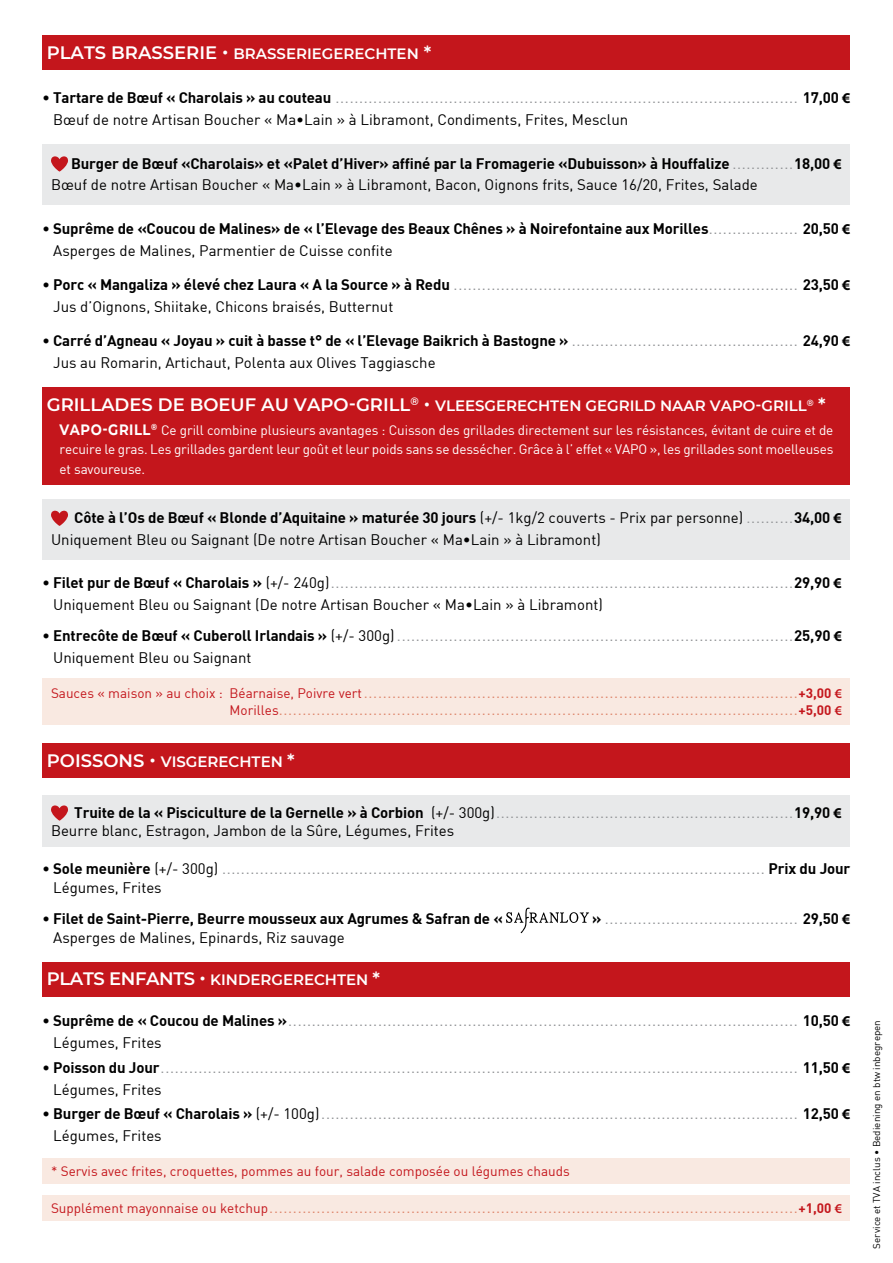
<style>
.page{position:relative;width:893px;height:1263px;background:#fff}
.page>*{position:absolute;margin:0;border:0;box-sizing:border-box;transform-origin:0 0}
.t1{font:600 18px "Montserrat";color:#fff}
.t2{font:15px/21.8px "DIN";color:#939598}
.t3{font:15px "DIN Bold";letter-spacing:-.01em;color:#000}
.t4{font:15px/16.5px "DIN";color:#df896f;text-align:right}
.t5{font:15px "DIN";color:#000}
.t6{font:600 15px "Montserrat";color:#fff}
.t7{font:13.5px/19.5px "DIN";letter-spacing:-.01em;color:#fff;text-align:justify}
.t8{font:13.5px "DIN";color:#c4161c}
.t9{font:9.75px "DIN";letter-spacing:.005em;color:#000}
.s1{font-size:18px}
.s2{font-family:"DIN Bold";color:#000}
.s3{font-family:"Myriad Pro";font-weight:700;color:#000}
.s4{color:#000}
.s5{font-family:"DIN";color:#939598}
.s6{font-family:"Myriad Pro";font-weight:700}
.s7{font-family:"Montserrat";font-weight:700;font-size:15px}
.s8{font-family:"DIN"}
.s9{font-size:13.5px;color:#c4161c}
.s10{font-family:"DIN Bold";font-size:13.5px;color:#c4161c}
.s11{font-family:"Myriad Pro";font-weight:600;font-size:13.5px;color:#c4161c}
</style>
<div class="page">
<div style="left:43px;top:962px;width:807px;height:34px;background:#c4161c"></div>
<div style="left:43px;top:744px;width:807px;height:34px;background:#c4161c"></div>
<div style="left:43px;top:795px;width:807px;height:52px;background:#e8e9ea"></div>
<svg style="left:51px;top:805px;width:17px;height:16px"></svg>
<svg style="left:506px;top:907px;width:83px;height:26px"></svg>
<div style="left:43px;top:35px;width:807px;height:34px;background:#c4161c"></div>
<div style="left:43px;top:144px;width:807px;height:61px;background:#e8e9ea"></div>
<svg style="left:51px;top:156px;width:17px;height:16px"></svg>
<div style="left:43px;top:1158px;width:807px;height:26px;background:#f9e9e1"></div>
<div style="left:43px;top:1195px;width:807px;height:25px;background:#f9e9e1"></div>
<div style="left:43px;top:387px;width:807px;height:97px;background:#c4161c"></div>
<div style="left:43px;top:499px;width:807px;height:61px;background:#e8e9ea"></div>
<svg style="left:51px;top:511px;width:17px;height:15px"></svg>
<div style="left:43px;top:678px;width:807px;height:46px;background:#f9e9e1"></div>
<p class="t6" style="left:47px;top:43px;width:386px"><span class="s1">PLATS BRASSERIE •</span> BRASSERIEGERECHTEN <span class="s1">*</span></p>
<p class="t2" style="left:53px;top:87px;width:799px;text-indent:-11px"><span class="s2">• Tartare de Bœuf « Charolais » au couteau</span> .................................................................................................. <span class="s2">17,00</span> <span class="s3">€<br></span><span class="s4">Bœuf de notre Artisan Boucher « Ma•Lain » à Libramont, Condiments, Frites, Mesclun</span></p>
<p class="t3" style="left:71px;top:153px;width:772px">Burger de Bœuf «Charolais» et «Palet d’Hiver» affiné par la Fromagerie «Dubuisson» à Houffalize <span class="s5">.............</span>18,00 <span class="s6">€</span></p>
<p class="t5" style="left:51px;top:176px;width:708px">Bœuf de notre Artisan Boucher « Ma•Lain » à Libramont, Bacon, Oignons frits, Sauce 16/20, Frites, Salade</p>
<p class="t3" style="left:43px;top:219px;width:809px">• Suprême de «Coucou de Malines» de « l’Elevage des Beaux Chênes » à Noirefontaine aux Morilles<span class="s5">...................</span> 20,50 <span class="s6">€</span></p>
<p class="t5" style="left:53px;top:241px;width:341px">Asperges de Malines, Parmentier de Cuisse confite</p>
<p class="t2" style="left:53px;top:273px;width:799px;text-indent:-11px"><span class="s2">• Porc « Mangaliza » élevé chez Laura « A la Source » à Redu</span> ......................................................................... <span class="s2">23,50</span> <span class="s3">€<br></span><span class="s4">Jus d’Oignons, Shiitake, Chicons braisés, Butternut</span></p>
<p class="t3" style="left:43px;top:331px;width:809px">• Carré d’Agneau « Joyau » cuit à basse t° de « l’Elevage Baikrich à Bastogne » <span class="s5">................................................</span> 24,90 <span class="s6">€</span></p>
<p class="t5" style="left:53px;top:353px;width:384px">Jus au Romarin, Artichaut, Polenta aux Olives Taggiasche</p>
<p class="t1" style="left:47px;top:392px;width:275px">GRILLADES DE BOEUF AU VAPO</p>
<p class="t1" style="left:349px;top:392px;width:32px">-GRILL</p>
<p class="t6" style="left:410px;top:395px;width:417px"><sup>®</sup> <span class="s1">•</span> VLEESGERECHTEN GEGRILD NAAR VAPO-GRILL<sup>®</sup> <span class="s1">*</span></p>
<p class="t7" style="left:60px;top:420px;width:775px"><span class="s7">VAPO-GRILL</span><sup>®</sup> Ce grill combine plusieurs avantages : Cuisson des grillades directement sur les résistances, évitant de cuire et de recuire le gras. Les grillades gardent leur goût et leur poids sans se dessécher. Grâce à l’ effet « VAPO », les grillades sont moelleuses et savoureuse.</p>
<p class="t3" style="left:74px;top:508px;width:769px">Côte à l’Os de Bœuf « Blonde d’Aquitaine » maturée 30 jours <span class="s8">(+/- 1kg/2 couverts - Prix par personne)</span> <span class="s5">..........</span>34,00 <span class="s6">€</span></p>
<p class="t5" style="left:51px;top:530px;width:551px">Uniquement Bleu ou Saignant (De notre Artisan Boucher « Ma•Lain » à Libramont)</p>
<p class="t2" style="left:53px;top:572px;width:790px;text-indent:-11px"><span class="s2">• Filet pur de Bœuf « Charolais »</span> <span class="s4">(+/- 240g)</span>..................................................................................................<span class="s2">29,90</span> <span class="s3">€<br></span><span class="s4">Uniquement Bleu ou Saignant (De notre Artisan Boucher « Ma•Lain » à Libramont)</span></p>
<p class="t2" style="left:53px;top:625px;width:790px;text-indent:-11px"><span class="s2">• Entrecôte de Bœuf « Cuberoll Irlandais »</span> <span class="s4">(+/- 300g)</span>....................................................................................<span class="s2">25,90</span> <span class="s3">€<br></span><span class="s4">Uniquement Bleu ou Saignant</span></p>
<p class="t4" style="left:51px;top:684px;width:792px"><span class="s9">Sauces « maison » au choix : Béarnaise, Poivre vert</span>............................................................................................<span class="s10">+3,00</span> <span class="s11">€<br></span><span class="s9">Morilles</span>..............................................................................................................<span class="s10">+5,00</span> <span class="s11">€</span></p>
<p class="t6" style="left:47px;top:751px;width:249px"><span class="s1">POISSONS •</span> VISGERECHTEN <span class="s1">*</span></p>
<p class="t2" style="left:51px;top:802px;width:792px;line-height:18.8px;text-indent:23px"><span class="s2">Truite de la « Pisciculture de la Gernelle » à Corbion</span> <span class="s4">(+/- 300g)</span>...............................................................<span class="s2">19,90</span> <span class="s3">€<br></span><span class="s4">Beurre blanc, Estragon, Jambon de la Sûre, Légumes, Frites</span></p>
<p class="t2" style="left:53px;top:859px;width:799px;line-height:18.8px;text-indent:-11px"><span class="s2">• Sole meunière</span> <span class="s4">(+/- 300g)</span> ................................................................................................................... <span class="s2">Prix du Jour<br></span><span class="s4">Légumes, Frites</span></p>
<p class="t3" style="left:43px;top:909px;width:462px">• Filet de Saint-Pierre, Beurre mousseux aux Agrumes &amp; Safran de «</p>
<p class="t2" style="left:592px;top:907px;width:260px"><span class="s2">»</span> ......................................... <span class="s2">29,50</span> <span class="s3">€</span></p>
<p class="t5" style="left:53px;top:928px;width:293px">Asperges de Malines, Epinards, Riz sauvage</p>
<p class="t6" style="left:47px;top:969px;width:335px"><span class="s1">PLATS ENFANTS •</span> KINDERGERECHTEN <span class="s1">*</span></p>
<p class="t2" style="left:53px;top:1010px;width:799px;text-indent:-11px"><span class="s2">• Suprême de « Coucou de Malines »</span>............................................................................................................ <span class="s2">10,50</span> <span class="s3">€<br></span><span class="s4">Légumes, Frites</span></p>
<p class="t2" style="left:53px;top:1056px;width:799px;text-indent:-11px"><span class="s2">• Poisson du Jour</span>....................................................................................................................................... <span class="s2">11,50</span> <span class="s3">€<br></span><span class="s4">Légumes, Frites</span></p>
<p class="t2" style="left:53px;top:1103px;width:799px;text-indent:-11px"><span class="s2">• Burger de Bœuf « Charolais »</span> <span class="s4">(+/- 100g)</span>..................................................................................................... <span class="s2">12,50</span> <span class="s3">€<br></span><span class="s4">Légumes, Frites</span></p>
<p class="t8" style="left:51px;top:1162px;width:520px">* Servis avec frites, croquettes, pommes au four, salade composée ou légumes chauds</p>
<p class="t4" style="left:51px;top:1199px;width:792px"><span class="s9">Supplément mayonnaise ou ketchup</span>................................................................................................................<span class="s10">+1,00</span> <span class="s11">€</span></p>
<p class="t9" style="left:871px;top:1248px;width:230px;rotate:-90deg">Service et TVA inclus • Bediening en btw inbegrepen</p>
</div>
